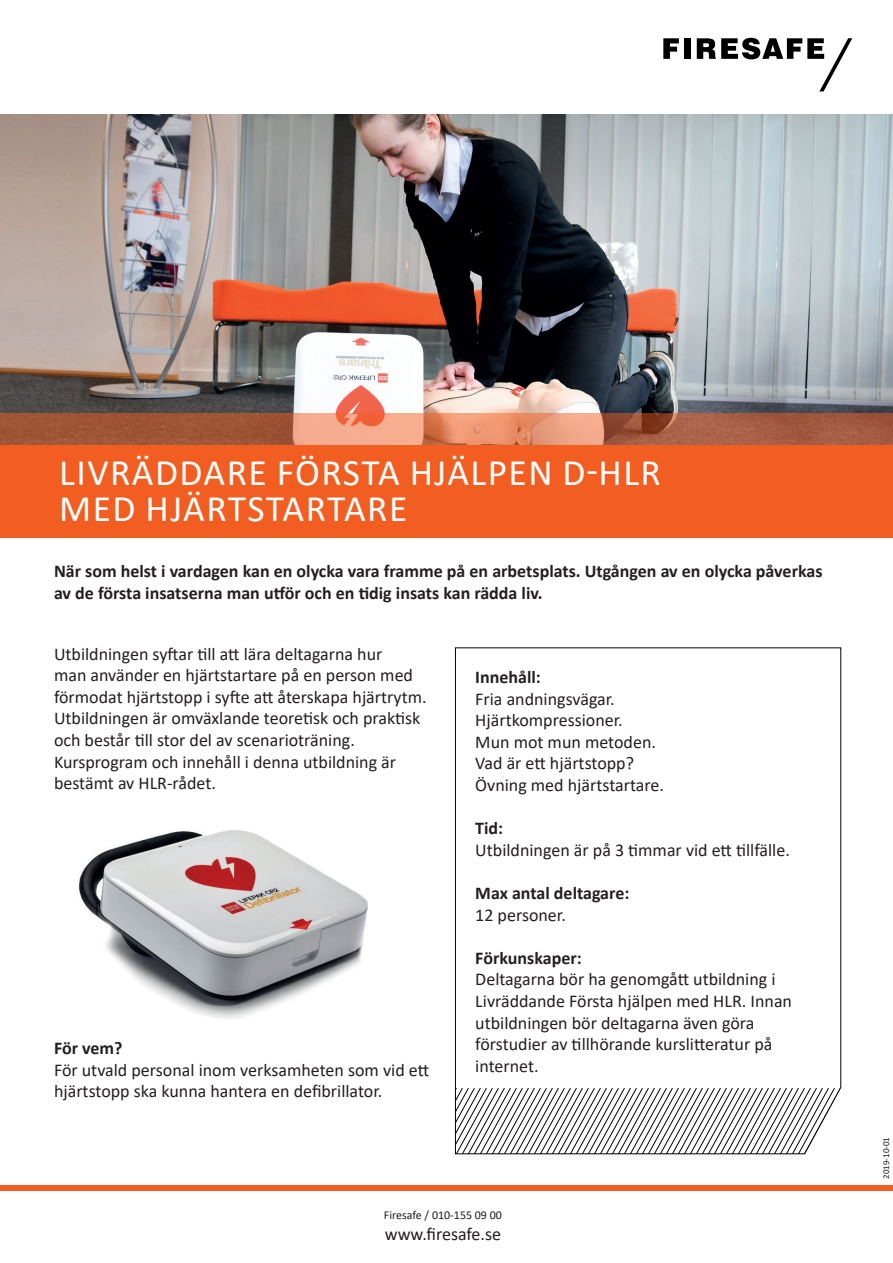
<style>
.page{position:relative;width:893px;height:1263px;background:#fff}
.page>*{position:absolute;margin:0;border:0;box-sizing:border-box;transform-origin:0 0}
.t1{font:37.5px/36px "Calibri";letter-spacing:.04em;color:#fff}
.t2{font:18px/21.6px "Calibri";color:#231f20}
.t3{font:700 18px/21.6px "Calibri";color:#231f20}
.t4{font:12px "Calibri";color:#231f20}
.t5{font:9px "Calibri";color:#231f20}
</style>
<div class="page">
<svg style="left:455px;top:647px;width:387px;height:508px"></svg>
<svg style="left:663px;top:38px;width:16px;height:21px"></svg>
<div style="left:684px;top:38px;width:6px;height:21px;background:#000001"></div>
<svg style="left:697px;top:38px;width:155px;height:53px"></svg>
<div style="left:0;top:1185px;width:893px;height:6px;background:#f25e21"></div>
<img style="left:0;top:115px;width:893px;height:298px">
<svg style="left:0;top:413px;width:893px;height:32px;background:#ba6e50"></svg>
<div style="left:0;top:445px;width:893px;height:92px;background:#f25e21"></div>
<img style="left:78px;top:830px;width:290px;height:189px">
<h1 class="t1" style="left:59px;top:454px;width:603px">LIVRÄDDARE FÖRSTA HJÄLPEN D-HLR<br>MED HJÄRTSTARTARE</h1>
<p class="t3" style="left:54px;top:560px;width:770px">När som helst i vardagen kan en olycka vara framme på en arbetsplats. Utgången av en olycka påverkas av de första insatserna man utför och en tidig insats kan rädda liv.</p>
<p class="t2" style="left:54px;top:642px;width:374px">Utbildningen syftar till att lära deltagarna hur<br>man använder en hjärtstartare på en person med förmodat hjärtstopp i syfte att återskapa hjärtrytm.<br>Utbildningen är omväxlande teoretisk och praktisk och består till stor del av scenarioträning.<br>Kursprogram och innehåll i denna utbildning är bestämt av HLR-rådet.</p>
<p class="t3" style="left:54px;top:1037px;width:70px">För vem?</p>
<p class="t2" style="left:54px;top:1058px;width:377px">För utvald personal inom verksamheten som vid ett hjärtstopp ska kunna hantera en defibrillator.</p>
<p class="t3" style="left:475px;top:666px;width:67px">Innehåll:</p>
<p class="t2" style="left:475px;top:687px;width:190px">Fria andningsvägar.<br>Hjärtkompressioner.<br>Mun mot mun metoden.<br>Vad är ett hjärtstopp?<br>Övning med hjärtstartare.</p>
<p class="t3" style="left:475px;top:817px;width:29px">Tid:</p>
<p class="t2" style="left:475px;top:838px;width:316px">Utbildningen är på 3 timmar vid ett tillfälle.</p>
<p class="t3" style="left:475px;top:882px;width:156px">Max antal deltagare:</p>
<p class="t2" style="left:475px;top:903px;width:92px">12 personer.</p>
<p class="t3" style="left:475px;top:947px;width:108px">Förkunskaper:</p>
<p class="t2" style="left:475px;top:968px;width:318px">Deltagarna bör ha genomgått utbildning i Livräddande Första hjälpen med HLR. Innan utbildningen bör deltagarna även göra förstudier av tillhörande kurslitteratur på internet.</p>
<p class="t4" style="left:384px;top:1206px;width:119px">Firesafe / 010-155 09 00</p>
<p class="t2" style="left:385px;top:1223px;width:118px">www.firesafe.se</p>
<p class="t5" style="left:880px;top:1179px;width:44px;rotate:-90deg">2019-10-01</p>
</div>
